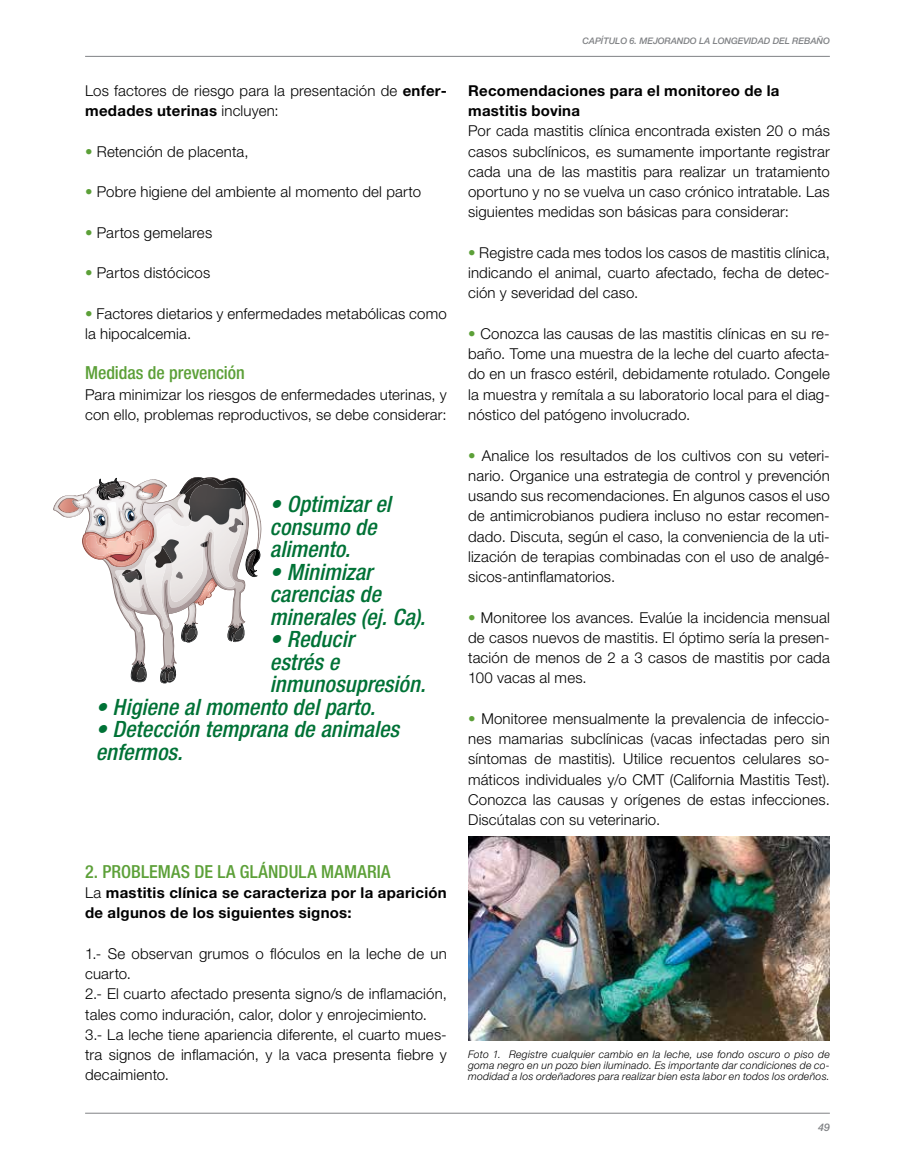
<style>
.page{position:relative;width:915px;height:1170px;background:#fff}
.page>*{position:absolute;margin:0;border:0;box-sizing:border-box;transform-origin:0 0}
.t1{font:italic 500 condensed 22.5px/22.5px "Helvetica Neue LT Std";letter-spacing:.005em;color:#007236}
.t2{font:500 condensed 18px "Helvetica Neue LT Std";letter-spacing:-.005em;color:#5ca038}
.t3{font:300 15px/20.2px "Helvetica Neue LT Std";letter-spacing:.01em;color:#000;text-align:justify}
.t4{font:700 15px/20.2px "Helvetica Neue LT Std";letter-spacing:.02em;color:#000}
.t5{font:italic 300 10.5px/11.2px "Helvetica Neue LT Std";letter-spacing:.025em;color:#000;text-align:justify}
.t6{font:italic 500 10.5px "Helvetica Neue LT Std";color:#808285}
.t7{font:italic 500 9px "Helvetica Neue LT Std";letter-spacing:-.005em;color:#808285}
.s1{font-weight:700}
.s2{color:#5ca038}
.s3{font-weight:300}
</style>
<div class="page">
<hr style="left:85px;top:56px;width:744px;height:1px;background:#808285">
<hr style="left:85px;top:1112px;width:744px;height:1px;background:#808285">
<img style="left:468px;top:836px;width:361px;height:204px">
<svg style="left:53px;top:477px;width:209px;height:206px"></svg>
<p class="t3" style="left:85px;top:80px;width:363px">Los factores de riesgo para la presentación de <span class="s1">enfer&shy;medades uterinas</span> incluyen:</p>
<p class="t3" style="left:85px;top:141px;width:165px"><span class="s2">•</span> Retención de placenta,</p>
<p class="t3" style="left:85px;top:181px;width:337px"><span class="s2">•</span> Pobre higiene del ambiente al momento del parto</p>
<p class="t3" style="left:85px;top:222px;width:129px"><span class="s2">•</span> Partos gemelares</p>
<p class="t3" style="left:85px;top:262px;width:127px"><span class="s2">•</span> Partos distócicos</p>
<p class="t3" style="left:85px;top:303px;width:363px"><span class="s2">•</span> Factores dietarios y enfermedades metabólicas como la hipocalcemia.</p>
<p class="t2" style="left:85px;top:362px;width:161px">MEDIDAS DE PREVENCIÓN</p>
<p class="t3" style="left:85px;top:384px;width:363px">Para minimizar los riesgos de enfermedades uterinas, y con ello, problemas reproductivos, se debe considerar:</p>
<h1 class="t1" style="left:270px;top:493px;width:122px">• Optimizar el consumo de alimento.</h1>
<h1 class="t1" style="left:270px;top:560px;width:157px">• Minimizar carencias de minerales (ej. Ca).</h1>
<h1 class="t1" style="left:270px;top:628px;width:157px">• Reducir<br>estrés e inmunosupresión.</h1>
<h1 class="t1" style="left:96px;top:695px;width:281px">• Higiene al momento del parto.</h1>
<h1 class="t1" style="left:96px;top:718px;width:305px">• Detección temprana de animales enfermos.</h1>
<p class="t2" style="left:85px;top:860px;width:38px">2. PROBLEMAS</p>
<p class="t2" style="left:194px;top:860px;width:66px">DE LA GLÁND</p>
<p class="t2" style="left:288px;top:860px;width:57px">ULA MAMARIA</p>
<p class="t4" style="left:85px;top:882px;width:363px"><span class="s3">La</span> mastitis clínica se caracteriza por la aparición de algunos de los siguientes signos:</p>
<p class="t3" style="left:85px;top:942px;width:363px;text-align:left">1.- Se observan grumos o flóculos en la leche de un cuarto.<br>2.- El cuarto afectado presenta signo/s de inflamación, tales como induración, calor, dolor y enrojecimiento.<br>3.- La leche tiene apariencia diferente, el cuarto mues&shy;tra signos de inflamación, y la vaca presenta fiebre y decaimiento.</p>
<p class="t7" style="left:582px;top:35px;width:249px">CAPÍTULO 6. MEJORANDO LA LONGEVIDAD DEL REBAÑO</p>
<p class="t4" style="left:468px;top:80px;width:313px">Recomendaciones para el monitoreo de la mastitis bovina</p>
<p class="t3" style="left:468px;top:120px;width:363px">Por cada mastitis clínica encontrada existen 20 o más casos subclínicos, es sumamente importante registrar cada una de las mastitis para realizar un tratamiento oportuno y no se vuelva un caso crónico intratable. Las siguientes medidas son básicas para considerar:</p>
<p class="t3" style="left:468px;top:242px;width:363px"><span class="s2">•</span> Registre cada mes todos los casos de mastitis clínica, indicando el animal, cuarto afectado, fecha de detec&shy;ción y severidad del caso.</p>
<p class="t3" style="left:468px;top:323px;width:363px"><span class="s2">•</span> Conozca las causas de las mastitis clínicas en su re&shy;baño. Tome una muestra de la leche del cuarto afecta&shy;do en un frasco estéril, debidamente rotulado. Congele la muestra y remítala a su laboratorio local para el diag&shy;nóstico del patógeno involucrado.</p>
<p class="t3" style="left:468px;top:444px;width:363px"><span class="s2">•</span> Analice los resultados de los cultivos con su veteri&shy;nario. Organice una estrategia de control y prevención usando sus recomendaciones. En algunos casos el uso de antimicrobianos pudiera incluso no estar recomen&shy;dado. Discuta, según el caso, la conveniencia de la uti&shy;lización de terapias combinadas con el uso de analgé&shy;sicos-antinflamatorios.</p>
<p class="t3" style="left:468px;top:606px;width:363px"><span class="s2">•</span> Monitoree los avances. Evalúe la incidencia mensual de casos nuevos de mastitis. El óptimo sería la presen&shy;tación de menos de 2 a 3 casos de mastitis por cada 100 vacas al mes.</p>
<p class="t3" style="left:468px;top:708px;width:363px"><span class="s2">•</span> Monitoree mensualmente la prevalencia de infeccio&shy;nes mamarias subclínicas (vacas infectadas pero sin síntomas de mastitis). Utilice recuentos celulares so&shy;máticos individuales y/o CMT (California Mastitis Test).<br>Conozca las causas y orígenes de estas infecciones.<br>Discútalas con su veterinario.</p>
<p class="t5" style="left:468px;top:1048px;width:363px">Foto 1. Registre cualquier cambio en la leche, use fondo oscuro o piso de goma negro en un pozo bien iluminado. Es importante dar condiciones de co&shy;modidad a los ordeñadores para realizar bien esta labor en todos los ordeños.</p>
<p class="t6" style="left:818px;top:1121px;width:13px">49</p>
</div>
